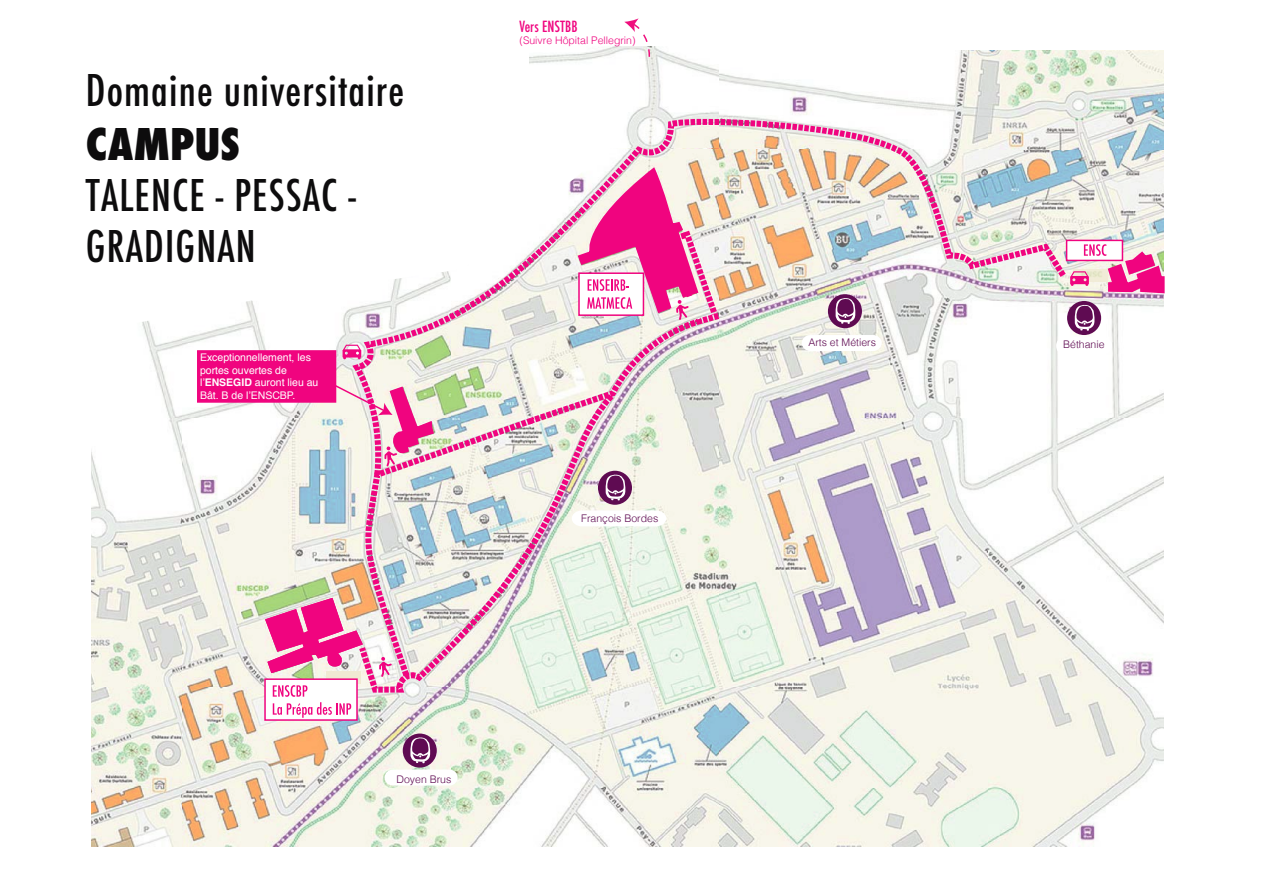
<style>
.page{position:relative;width:1263px;height:893px;background:#fff}
.page>*{position:absolute;margin:0;border:0;box-sizing:border-box;transform-origin:0 0}
.t1{font:500 condensed 42.45px/51px "Futura";letter-spacing:.025em;color:#0d0c0d}
.t2{font:800 condensed 42.45px "Futura";color:#0d0c0d}
.t3{font:500 condensed 15px "Futura";color:#f0047f}
.t4{font:10.5px/12.6px "Helvetica";color:#fff}
.t5{font:300 10.5px "Helvetica";color:#5f0b52}
.t6{font:300 10.5px "Helvetica";color:#f0047f}
.s1{font-weight:700}
</style>
<div class="page">
<img style="left:529px;top:47px;width:191px;height:71px">
<img style="left:720px;top:50px;width:443px;height:100px">
<img style="left:91px;top:150px;width:1072px;height:696px">
<svg style="left:263px;top:596px;width:92px;height:79px;background:#e8689f"></svg>
<div style="left:327px;top:671px;width:34px;height:13px;background:#f0ead3"></div>
<svg style="left:624px;top:18px;width:27px;height:40px"></svg>
<div style="left:598px;top:471px;width:34px;height:34px;background:#5f0b52;border-radius:50%"></div>
<svg style="left:620px;top:481px;width:6px;height:18px"></svg>
<div style="left:403px;top:733px;width:34px;height:35px;background:#5f0b52;border-radius:50%"></div>
<svg style="left:410px;top:737px;width:21px;height:26px"></svg>
<div style="left:1067px;top:301px;width:34px;height:34px;background:#5f0b52;border-radius:50%"></div>
<svg style="left:1074px;top:304px;width:21px;height:27px"></svg>
<div style="left:385px;top:770px;width:73px;height:16px;background:#fff;border-radius:8px"></div>
<svg style="left:620px;top:510px;width:46px;height:16px"></svg>
<svg style="left:1071px;top:338px;width:41px;height:16px"></svg>
<svg style="left:355px;top:481px;width:265px;height:215px;background:#e4e3de"></svg>
<img style="left:357px;top:481px;width:182px;height:203px">
<img style="left:351px;top:118px;width:720px;height:363px">
<div style="left:264px;top:678px;width:94px;height:43px;background:#fff;border:2px solid #f0047f"></div>
<svg style="left:273px;top:685px;width:78px;height:33px"></svg>
<div style="left:1066px;top:240px;width:57px;height:21px;background:#fff;border:2px solid #f0047f"></div>
<svg style="left:1070px;top:244px;width:95px;height:51px"></svg>
<svg style="left:343px;top:345px;width:18px;height:14px"></svg>
<svg style="left:523px;top:165px;width:203px;height:263px;background:#ebb6ca"></svg>
<svg style="left:91px;top:61px;width:533px;height:278px"></svg>
<div style="left:197px;top:350px;width:139px;height:53px;background:#f0047f;border:2px solid #f0047f"></div>
<svg style="left:331px;top:382px;width:104px;height:84px;background:#eab2c9"></svg>
<h1 class="t1" style="left:86px;top:64px;width:320px">Domaine universitaire</h1>
<h1 class="t2" style="left:86px;top:117px;width:155px">CAMPUS</h1>
<h1 class="t1" style="left:86px;top:169px;width:271px">TALENCE - PESSAC -<br>GRADIGNAN</h1>
<p class="t4" style="left:200px;top:352px;width:120px">Exceptionnellement, les portes ouvertes de l’<span class="s1">ENSEGID</span> auront lieu au<br>Bât. B de l’ENSCBP.</p>
<h2 class="t3" style="left:519px;top:17px;width:60px">Vers ENSTBB</h2>
<p class="t6" style="left:519px;top:36px;width:118px">(Suivre Hôpital Pellegrin)</p>
<p class="t5" style="left:581px;top:513px;width:79px">François Bordes</p>
<p class="t5" style="left:396px;top:775px;width:56px">Doyen Brus</p>
<p class="t5" style="left:808px;top:338px;width:69px">Arts et Métiers</p>
<p class="t5" style="left:1063px;top:340px;width:43px">Béthanie</p>
</div>
